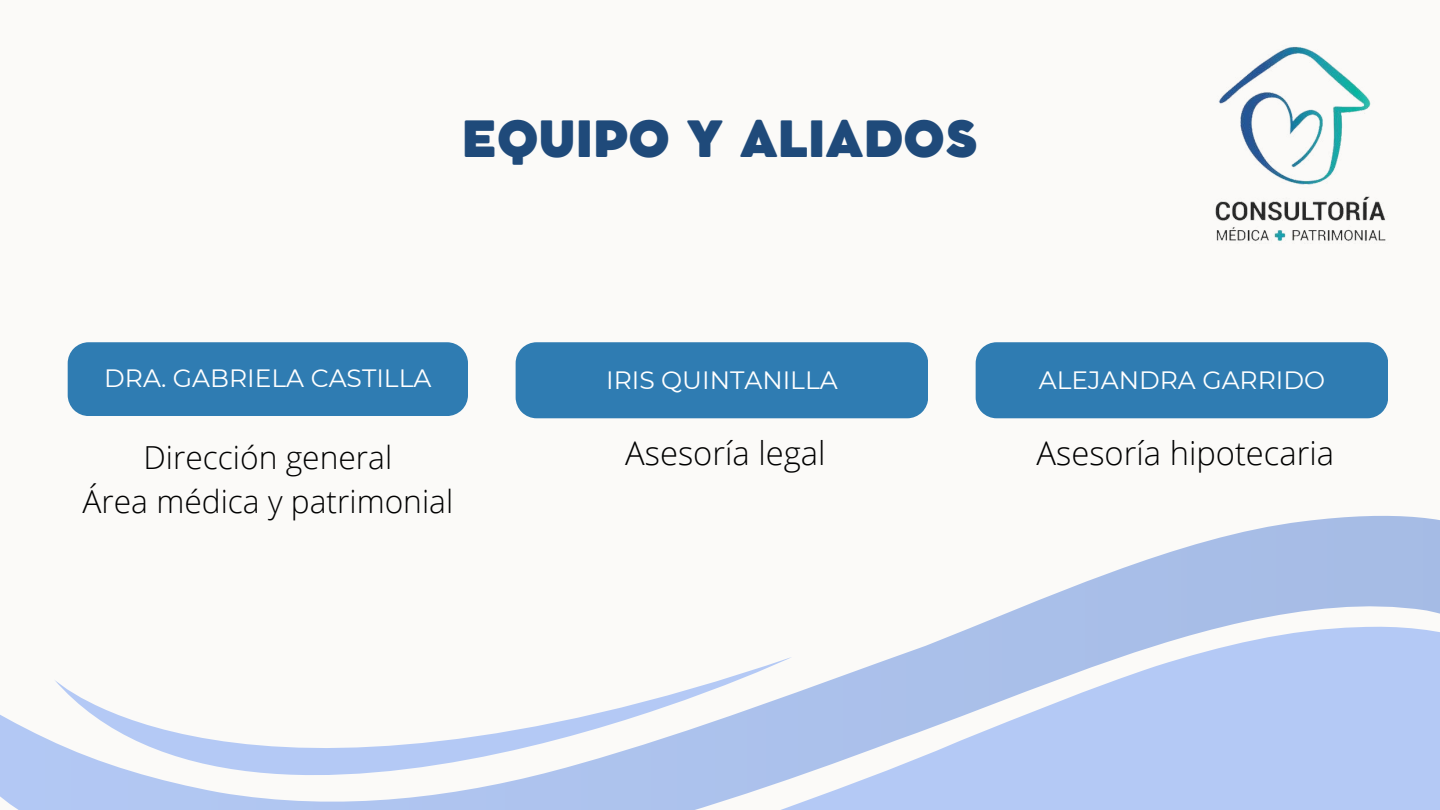
<style>
.page{position:relative;width:1440px;height:810px;background:#fbfaf8}
.page>*{position:absolute;margin:0;border:0;box-sizing:border-box;transform-origin:0 0}
.t1{font:800 49.4px "Cocomat Pro";color:#1f4a7a}
.t2{font:300 32.7px "Open Sans";color:#000}
.t3{font:300 31.7px/44.1px "Open Sans";color:#000;text-align:center}
.t4{font:25px "Montserrat";color:#fff}
</style>
<div class="page">
<svg style="left:978px;top:516px;width:462px;height:109px;fill:#a8bee8"></svg>
<svg style="left:0;top:625px;width:1440px;height:185px;fill:#b4c9f5"></svg>
<svg style="left:54px;top:657px;width:740px;height:153px"></svg>
<div style="left:68px;top:342px;width:400px;height:74px;background:#2f7cb2"></div>
<div style="left:516px;top:342px;width:412px;height:76px;background:#2f7cb2"></div>
<div style="left:976px;top:342px;width:412px;height:76px;background:#2f7cb2"></div>
<img style="left:1215px;top:46px;width:171px;height:195px">
<h1 class="t1" style="left:462px;top:120px;width:517px">EQUIPO Y ALIADOS</h1>
<p class="t4" style="left:104px;top:363px;width:329px">DRA. GABRIELA CASTILLA</p>
<p class="t3" style="left:82px;top:435px;width:372px">Dirección general<br>Área médica y patrimonial</p>
<p class="t4" style="left:606px;top:365px;width:233px">IRIS QUINTANILLA</p>
<h2 class="t2" style="left:625px;top:430px;width:202px">Asesoría legal</h2>
<p class="t4" style="left:1039px;top:365px;width:288px">ALEJANDRA GARRIDO</p>
<h2 class="t2" style="left:1037px;top:430px;width:299px">Asesoría hipotecaria</h2>
</div>
